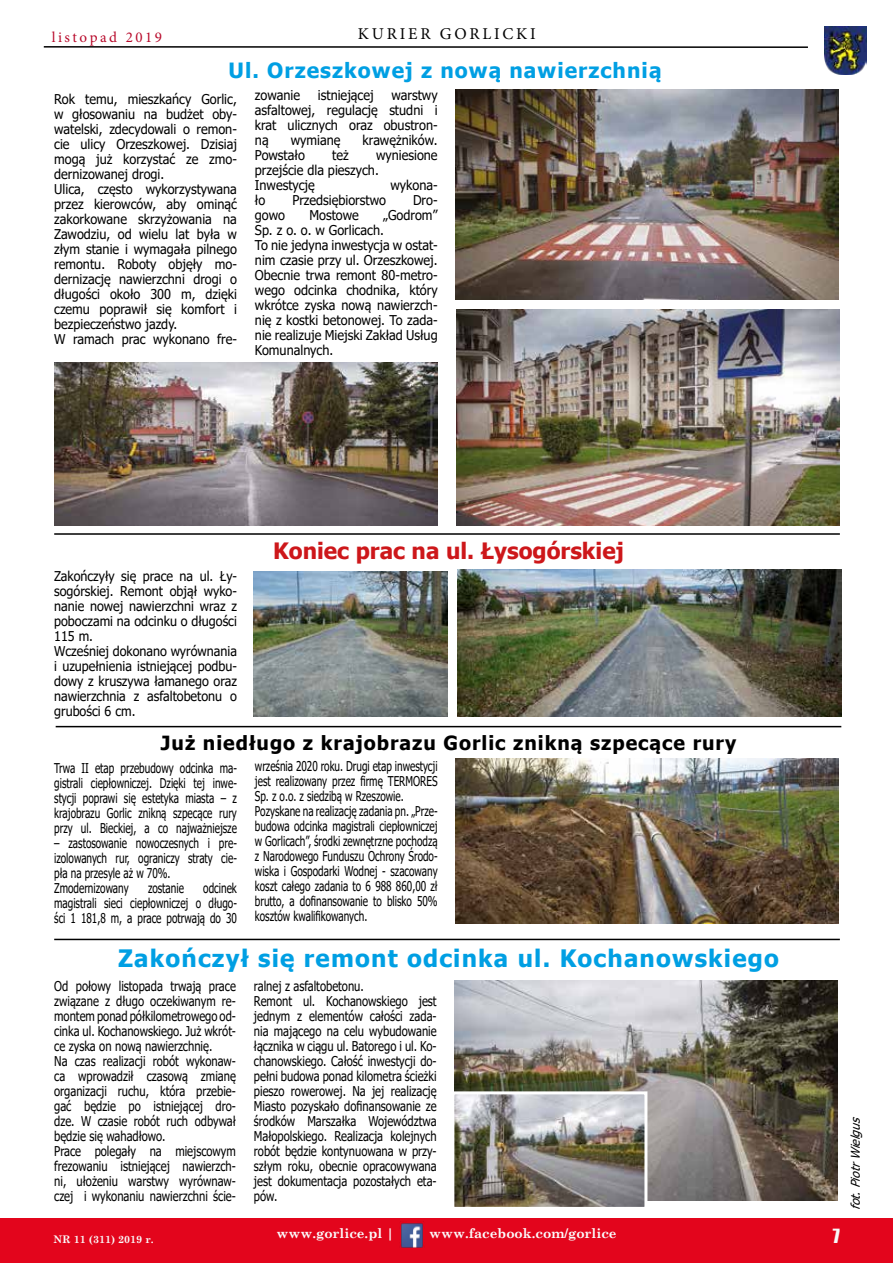
<style>
.page{position:relative;width:893px;height:1263px;background:#fff}
.page>*{position:absolute;margin:0;border:0;box-sizing:border-box;transform-origin:0 0}
.t1{font:700 24px "Tahoma";letter-spacing:.05em;color:#009fe3}
.t2{font:700 22.5px "Tahoma";color:#cd171a}
.t3{font:700 21px "Tahoma";letter-spacing:.05em;color:#009fe3}
.t4{font:700 19.5px "Tahoma";letter-spacing:.05em;color:#000}
.t5{font:18px "Impact";color:#f8f8f8}
.t6{font:16.5px "Minion Pro";letter-spacing:.17em;color:#000}
.t7{font:15px "Minion Pro";letter-spacing:.17em;color:#b80a2b}
.t8{font:13.5px/15px "Tahoma";color:#000;scale:.94 1}
.t9{font:13.5px/15px "Tahoma";color:#000;scale:.83 1}
.t10{font:13.5px/15px "Tahoma";color:#000;text-align:justify;scale:.74 1}
.t11{font:13.5px/15px "Tahoma";color:#000;scale:.93 1}
.t12{font:700 13.5px "Century Schoolbook";color:#fbfbfb}
.t13{font:italic 12px "Tahoma";color:#000}
.t14{font:700 10.5px "Century Schoolbook";color:#fafafa}
</style>
<div class="page">
<div style="left:0;top:1219px;width:893px;height:44px;background:#e3051c"></div>
<img style="left:824px;top:26px;width:42px;height:49px">
<hr style="left:44px;top:46px;width:764px;height:2px;background:#000">
<img style="left:400px;top:1221px;width:24px;height:27px">
<img style="left:458px;top:569px;width:383px;height:147px">
<img style="left:456px;top:309px;width:384px;height:217px">
<img style="left:54px;top:362px;width:384px;height:164px">
<img style="left:455px;top:90px;width:384px;height:210px">
<hr style="left:54px;top:533px;width:786px;height:2px;background:#000">
<img style="left:254px;top:571px;width:193px;height:145px">
<hr style="left:54px;top:939px;width:786px;height:1px;background:#000">
<img style="left:454px;top:981px;width:384px;height:219px">
<hr style="left:56px;top:726px;width:785px;height:1px;background:#000">
<img style="left:455px;top:1095px;width:188px;height:111px">
<div style="left:451px;top:1091px;width:196px;height:119px;border:3px solid #fff"></div>
<img style="left:455px;top:758px;width:384px;height:165px">
<p class="t7" style="left:52px;top:27px;width:112px">listopad 2019</p>
<p class="t6" style="left:358px;top:23px;width:179px">KURIER GORLICKI</p>
<h3 class="t3" style="left:228px;top:56px;width:435px">Ul. Orzeszkowej z nową nawierzchnią</h3>
<p class="t8" style="left:255px;top:88px;width:49px">zowanie</p>
<p class="t8" style="left:318px;top:88px;width:61px">istniejącej</p>
<p class="t8" style="left:255px;top:88px;width:196px;text-align:justify;text-indent:137px">warstwy asfaltowej, regulację studni i krat ulicznych oraz obustron&shy;ną</p>
<p class="t8" style="left:54px;top:93px;width:196px">Rok temu, mieszkańcy Gorlic, w głosowaniu na budżet oby&shy;watelski, zdecydowali o remon&shy;cie ulicy Orzeszkowej. Dzisiaj mogą już korzystać ze zmo&shy;dernizowanej drogi.<br>Ulica, często wykorzystywana przez kierowców, aby ominąć zakorkowane skrzyżowania na<br>Zawodziu, od wielu lat była w złym stanie i wymagała pilnego remontu. Roboty objęły mo&shy;dernizację nawierzchni drogi o długości około 300 m, dzięki czemu poprawił się komfort i bezpieczeństwo jazdy.<br>W ramach prac wykonano fre-</p>
<p class="t8" style="left:291px;top:133px;width:54px">wymianę</p>
<p class="t8" style="left:363px;top:133px;width:81px">krawężników.</p>
<p class="t8" style="left:255px;top:148px;width:55px">Powstało</p>
<p class="t8" style="left:332px;top:148px;width:19px">też</p>
<p class="t8" style="left:255px;top:148px;width:196px;text-indent:121px">wyniesione przejście dla pieszych.<br>Inwestycję</p>
<p class="t8" style="left:390px;top:178px;width:52px">wykona-</p>
<p class="t8" style="left:255px;top:193px;width:13px">ło</p>
<p class="t8" style="left:292px;top:193px;width:101px">Przedsiębiorstwo</p>
<p class="t8" style="left:413px;top:193px;width:28px">Dro-</p>
<p class="t8" style="left:255px;top:208px;width:34px">gowo</p>
<p class="t8" style="left:309px;top:208px;width:54px">Mostowe</p>
<p class="t8" style="left:255px;top:208px;width:196px;text-indent:128px">„Godrom”<br>Sp. z o. o. w Gorlicach.<br>To nie jedyna inwestycja w ostat&shy;nim czasie przy ul. Orzeszkowej.<br>Obecnie trwa remont 80-metro&shy;wego odcinka chodnika, który wkrótce zyska nową nawierzch&shy;nię z kostki betonowej. To zada&shy;nie realizuje Miejski Zakład Usług<br>Komunalnych.</p>
<p class="t11" style="left:54px;top:570px;width:198px">Zakończyły się prace na ul. Ły&shy;sogórskiej. Remont objął wyko&shy;nanie nowej nawierzchni wraz z poboczami na odcinku o długości<br>115 m.<br>Wcześniej dokonano wyrównania i uzupełnienia istniejącej podbu&shy;dowy z kruszywa łamanego oraz nawierzchnia z asfaltobetonu o grubości 6 cm.</p>
<h2 class="t2" style="left:273px;top:535px;width:352px">Koniec prac na ul. Łysogórskiej</h2>
<h3 class="t4" style="left:161px;top:729px;width:577px">Już niedługo z krajobrazu Gorlic znikną szpecące rury</h3>
<p class="t10" style="left:54px;top:761px;width:248px">Trwa II etap przebudowy odcinka ma&shy;gistrali ciepłowniczej. Dzięki tej inwe&shy;stycji poprawi się estetyka miasta – z krajobrazu Gorlic znikną szpecące rury przy ul. Bieckiej, a co najważniejsze</p>
<p class="t10" style="left:54px;top:836px;width:248px;text-align:left">– zastosowanie nowoczesnych i pre&shy;izolowanych rur, ograniczy straty cie&shy;pła na przesyle aż w 70%.<br>Zmodernizowany</p>
<p class="t10" style="left:54px;top:881px;width:248px;text-indent:149px">odcinek magistrali sieci ciepłowniczej o długo&shy;ści 1 181,8 m, a prace potrwają do 30</p>
<p class="t10" style="left:148px;top:881px;width:50px">zostanie</p>
<p class="t10" style="left:255px;top:760px;width:248px;text-align:left">września 2020 roku. Drugi etap inwestycji jest realizowany przez firmę TERMORES Sp. z o.o. z siedzibą w Rzeszowie.<br>Pozyskane na realizację zadania pn. „Prze&shy;budowa odcinka magistrali ciepłowniczej w Gorlicach”, środki zewnętrzne pochodzą z Narodowego Funduszu Ochrony Środo&shy;wiska i Gospodarki Wodnej - szacowany koszt całego zadania to 6 988 860,00 zł brutto, a dofinansowanie to blisko 50% kosztów kwalifikowanych.</p>
<h1 class="t1" style="left:118px;top:942px;width:662px">Zakończył się remont odcinka ul. Kochanowskiego</h1>
<p class="t9" style="left:54px;top:979px;width:220px">Od połowy listopada trwają prace związane z długo oczekiwanym re&shy;montem ponad półkilometrowego od&shy;cinka ul. Kochanowskiego. Już wkrót&shy;ce zyska on nową nawierzchnię.<br>Na czas realizacji robót wykonaw&shy;ca wprowadził czasową zmianę organizacji ruchu, która przebie&shy;gać będzie po istniejącej dro&shy;dze. W czasie robót ruch odbywał będzie się wahadłowo.<br>Prace polegały na miejscowym frezowaniu istniejącej nawierzch&shy;ni, ułożeniu warstwy wyrównaw&shy;czej i wykonaniu nawierzchni ście-</p>
<p class="t9" style="left:254px;top:979px;width:222px">ralnej z asfaltobetonu.<br>Remont ul. Kochanowskiego jest jednym z elementów całości zada&shy;nia mającego na celu wybudowanie łącznika w ciągu ul. Batorego i ul. Ko&shy;chanowskiego. Całość inwestycji do&shy;pełni budowa ponad kilometra ścieżki pieszo rowerowej. Na jej realizację<br>Miasto pozyskało dofinansowanie ze środków Marszałka Województwa<br>Małopolskiego. Realizacja kolejnych robót będzie kontynuowana w przy&shy;szłym roku, obecnie opracowywana jest dokumentacja pozostałych eta&shy;pów.</p>
<p class="t14" style="left:54px;top:1231px;width:102px">NR 11 (311) 2019 r.</p>
<p class="t12" style="left:276px;top:1223px;width:119px">www.gorlice.pl |</p>
<p class="t12" style="left:429px;top:1223px;width:189px">www.facebook.com/gorlice</p>
<h3 class="t5" style="left:833px;top:1222px;width:9px">7</h3>
<p class="t13" style="left:847px;top:1210px;width:99px;rotate:-90deg">fot.PiotrWielgus</p>
</div>
